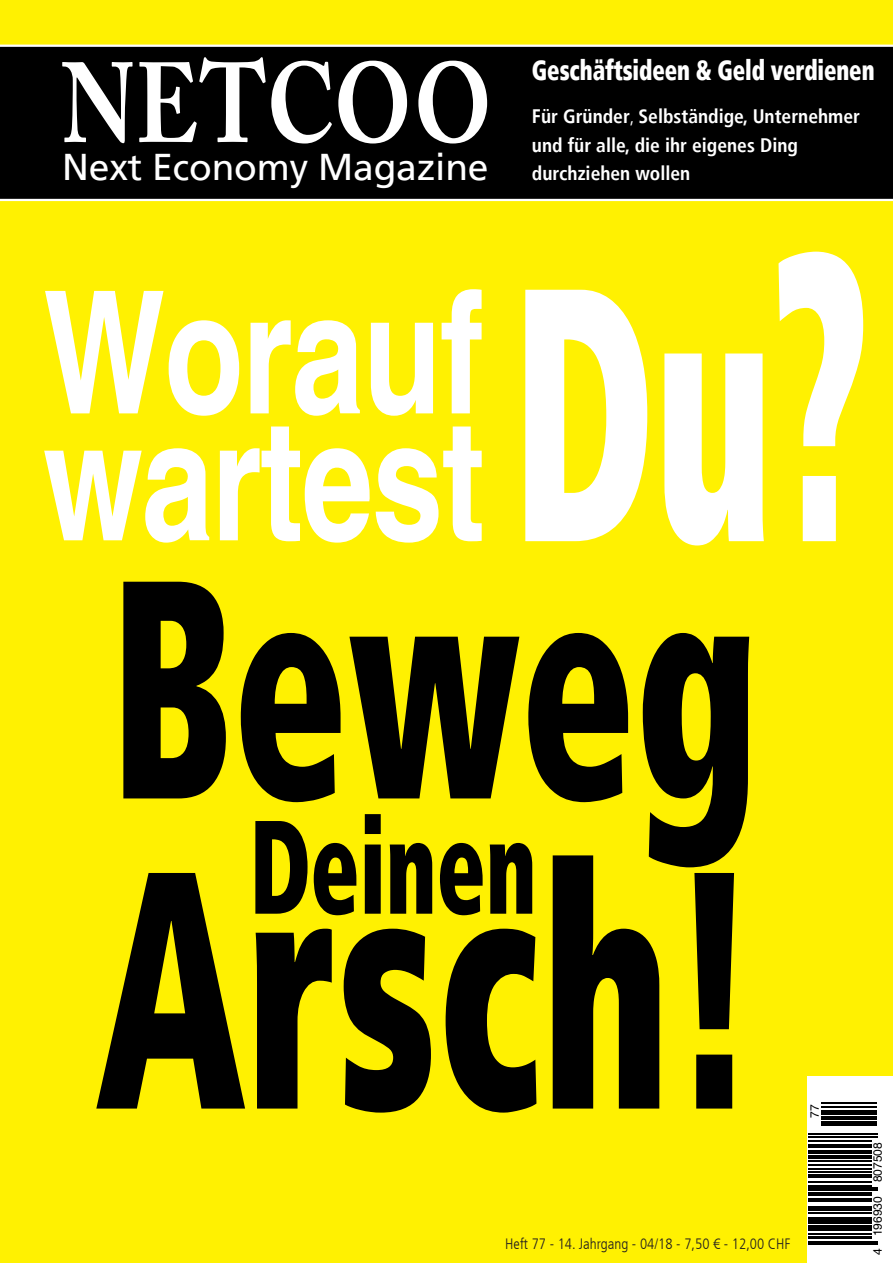
<style>
.page{position:relative;width:893px;height:1263px;background:#fff101}
.page>*{position:absolute;margin:0;border:0;box-sizing:border-box;transform-origin:0 0}
.t1{font:900 condensed 337.5px "Frutiger LT";color:#000;scale:.67 1}
.t2{font:900 condensed 310.5px "Frutiger LT";color:#000;scale:.67 1}
.t3{font:700 170.7px "Helvetica";letter-spacing:-.01em;color:#fff;scale:.76 1}
.t4{font:700 168.75px "Helvetica";letter-spacing:-.01em;color:#fff;scale:.76 1}
.t5{font:900 condensed 132.75px "Frutiger LT";color:#000;scale:.67 1}
.t6{font:700 112.35px "Adobe Caslon Pro";letter-spacing:.015em;color:#fff;scale:.8 1}
.t7{font:37.2px "Frutiger LT";letter-spacing:-.005em;color:#fff}
.t8{font:900 condensed 28.2px "Frutiger LT";letter-spacing:-.005em;color:#fff;scale:.8 1}
.t9{font:700 condensed 19.5px/28.5px "Frutiger LT";color:#fff}
.t10{font:300 condensed 15px "Frutiger LT";color:#231f20}
.t11{font:12px "Helvetica";color:#000}
.s1{font-weight:700;font-stretch:condensed;font-size:19.5px}
.s2{font-weight:300}
.s3{font-family:"Frutiger LT";font-weight:900;font-stretch:condensed;font-size:360.15px}
.s4{font-family:"Frutiger LT";font-weight:900;font-stretch:condensed;font-size:407.85px}
</style>
<div class="page">
<div style="left:0;top:44px;width:893px;height:158px;background:#000"></div>
<svg style="left:808px;top:1077px;width:85px;height:186px;fill:#fff"></svg>
<hr style="left:808px;top:1244px;width:69px;height:1px;background:#000">
<hr style="left:808px;top:1241px;width:69px;height:1px;background:#000">
<hr style="left:808px;top:1237px;width:63px;height:2px;background:#000">
<hr style="left:808px;top:1233px;width:63px;height:1px;background:#000">
<hr style="left:808px;top:1230px;width:63px;height:1px;background:#000">
<hr style="left:808px;top:1225px;width:63px;height:3px;background:#000">
<hr style="left:808px;top:1222px;width:63px;height:2px;background:#000">
<hr style="left:808px;top:1217px;width:63px;height:4px;background:#000">
<hr style="left:808px;top:1212px;width:63px;height:1px;background:#000">
<hr style="left:808px;top:1208px;width:63px;height:3px;background:#000">
<hr style="left:808px;top:1206px;width:63px;height:1px;background:#000">
<hr style="left:808px;top:1200px;width:63px;height:1px;background:#000">
<hr style="left:808px;top:1198px;width:63px;height:1px;background:#000">
<hr style="left:808px;top:1192px;width:63px;height:4px;background:#000">
<hr style="left:808px;top:1190px;width:69px;height:1px;background:#000">
<hr style="left:808px;top:1187px;width:69px;height:2px;background:#000">
<hr style="left:808px;top:1185px;width:63px;height:1px;background:#000">
<hr style="left:808px;top:1182px;width:63px;height:1px;background:#000">
<hr style="left:808px;top:1175px;width:63px;height:3px;background:#000">
<hr style="left:808px;top:1171px;width:63px;height:1px;background:#000">
<hr style="left:808px;top:1169px;width:63px;height:1px;background:#000">
<hr style="left:808px;top:1164px;width:63px;height:1px;background:#000">
<hr style="left:808px;top:1160px;width:63px;height:2px;background:#000">
<hr style="left:808px;top:1155px;width:63px;height:3px;background:#000">
<hr style="left:808px;top:1150px;width:63px;height:3px;background:#000">
<hr style="left:808px;top:1146px;width:63px;height:2px;background:#000">
<hr style="left:808px;top:1144px;width:63px;height:1px;background:#000">
<hr style="left:808px;top:1141px;width:63px;height:1px;background:#000">
<hr style="left:808px;top:1136px;width:69px;height:1px;background:#000">
<hr style="left:808px;top:1134px;width:69px;height:1px;background:#000">
<hr style="left:821px;top:1124px;width:56px;height:1px;background:#000">
<hr style="left:821px;top:1121px;width:56px;height:2px;background:#000">
<hr style="left:821px;top:1116px;width:56px;height:4px;background:#000">
<hr style="left:821px;top:1113px;width:56px;height:2px;background:#000">
<hr style="left:821px;top:1110px;width:56px;height:1px;background:#000">
<hr style="left:821px;top:1107px;width:56px;height:1px;background:#000">
<hr style="left:821px;top:1102px;width:56px;height:1px;background:#000">
<h3 class="t6" style="left:62px;top:37px;width:539px">NETCOO</h3>
<h3 class="t7" style="left:62px;top:145px;width:630px">Next Economy Magazine <span class="s1">durchziehen wollen</span></h3>
<h3 class="t8" style="left:532px;top:53px;width:430px">Geschäftsideen &amp; Geld verdienen</h3>
<p class="t9" style="left:532px;top:102px;width:330px">Für Gründer<span class="s2">,</span> Selbständige, Unternehmer und für alle, die ihr eigenes Ding</p>
<h3 class="t4" style="left:43px;top:378px;width:1088px">wartest <span class="s3">Du</span><span class="s4">?</span></h3>
<h3 class="t3" style="left:43px;top:249px;width:581px">Worauf</h3>
<h2 class="t2" style="left:110px;top:501px;width:969px">Beweg</h2>
<h3 class="t5" style="left:250px;top:786px;width:430px">Deinen</h3>
<h1 class="t1" style="left:96px;top:785px;width:990px">Arsch!</h1>
<p class="t11" style="left:808px;top:1117px;width:15px;rotate:-90deg">77</p>
<p class="t10" style="left:505px;top:1235px;width:287px">Heft 77 - 14. Jahrgang - 04/18 - 7,50 € - 12,00 CHF</p>
<p class="t11" style="left:871px;top:1254px;width:114px;rotate:-90deg">4 196930 807508</p>
</div>
